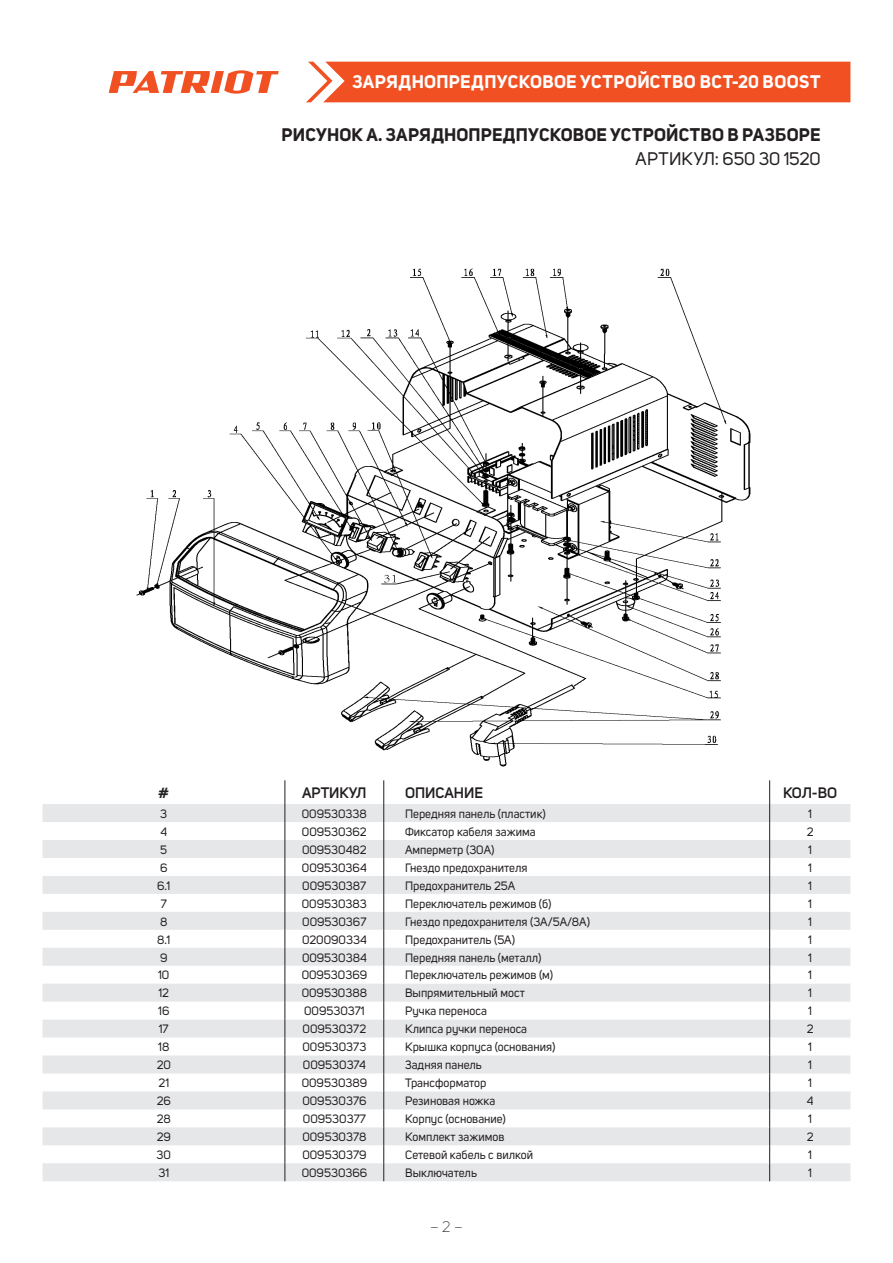
<style>
.page{position:relative;width:893px;height:1263px;background:#fff}
.page>*{position:absolute;margin:0;border:0;box-sizing:border-box;transform-origin:0 0}
.t1{font:700 18px "Uni Sans";letter-spacing:.01em;color:#231f20}
.t2{font:700 18px "Uni Sans";letter-spacing:.025em;color:#fff}
.t3{font:18px "Uni Sans";letter-spacing:-.005em;color:#231f20}
.t4{font:600 15px "Uni Sans";color:#231f20}
.t5{font:300 15px "Uni Sans";color:#231f20}
.t6{font:12px "Uni Sans";color:#231f20}
</style>
<div class="page">
<div style="left:306px;top:62px;width:544px;height:40px;background:#f15122"></div>
<svg style="left:109px;top:70px;width:170px;height:24px"></svg>
<svg style="left:43px;top:804px;width:807px;height:377px;fill:#e6e7e9"></svg>
<svg style="left:285px;top:780px;width:1px;height:401px"></svg>
<svg style="left:383px;top:780px;width:1px;height:401px"></svg>
<svg style="left:769px;top:780px;width:1px;height:401px"></svg>
<img style="left:136px;top:268px;width:615px;height:499px">
<h1 class="t2" style="left:352px;top:70px;width:470px">ЗАРЯДНОПРЕДПУСКОВОЕ УСТРОЙСТВО BCT-20 BOOST</h1>
<h1 class="t1" style="left:282px;top:123px;width:540px">РИСУНОК А. ЗАРЯДНОПРЕДПУСКОВОЕ УСТРОЙСТВО В РАЗБОРЕ</h1>
<h1 class="t3" style="left:635px;top:148px;width:187px">АРТИКУЛ: 650 30 1520</h1>
<p class="t4" style="left:158px;top:784px;width:12px">#</p>
<p class="t4" style="left:302px;top:784px;width:66px">АРТИКУЛ</p>
<p class="t4" style="left:405px;top:784px;width:80px">ОПИСАНИЕ</p>
<p class="t4" style="left:783px;top:784px;width:56px">КОЛ-ВО</p>
<p class="t6" style="left:160px;top:807px;width:8px">3</p>
<p class="t6" style="left:302px;top:807px;width:67px">009530338</p>
<p class="t6" style="left:405px;top:807px;width:142px">Передняя панель (пластик)</p>
<p class="t6" style="left:808px;top:807px;width:5px">1</p>
<p class="t6" style="left:160px;top:825px;width:8px">4</p>
<p class="t6" style="left:302px;top:825px;width:66px">009530362</p>
<p class="t6" style="left:405px;top:825px;width:132px">Фиксатор кабеля зажима</p>
<p class="t6" style="left:807px;top:825px;width:8px">2</p>
<p class="t6" style="left:160px;top:842px;width:8px">5</p>
<p class="t6" style="left:302px;top:842px;width:66px">009530482</p>
<p class="t6" style="left:405px;top:842px;width:91px">Амперметр (30А)</p>
<p class="t6" style="left:808px;top:842px;width:5px">1</p>
<p class="t6" style="left:160px;top:860px;width:9px">6</p>
<p class="t6" style="left:302px;top:860px;width:66px">009530364</p>
<p class="t6" style="left:405px;top:860px;width:124px">Гнездо предохранителя</p>
<p class="t6" style="left:808px;top:860px;width:5px">1</p>
<p class="t6" style="left:157px;top:878px;width:15px">6.1</p>
<p class="t6" style="left:302px;top:878px;width:66px">009530387</p>
<p class="t6" style="left:405px;top:878px;width:112px">Предохранитель 25А</p>
<p class="t6" style="left:808px;top:878px;width:5px">1</p>
<p class="t6" style="left:161px;top:896px;width:8px">7</p>
<p class="t6" style="left:302px;top:896px;width:67px">009530383</p>
<p class="t6" style="left:405px;top:896px;width:148px">Переключатель режимов (б)</p>
<p class="t6" style="left:808px;top:896px;width:5px">1</p>
<p class="t6" style="left:160px;top:914px;width:9px">8</p>
<p class="t6" style="left:302px;top:914px;width:66px">009530367</p>
<p class="t6" style="left:405px;top:914px;width:186px">Гнездо предохранителя (3А/5А/8А)</p>
<p class="t6" style="left:808px;top:914px;width:5px">1</p>
<p class="t6" style="left:157px;top:932px;width:15px">8.1</p>
<p class="t6" style="left:302px;top:932px;width:66px">020090334</p>
<p class="t6" style="left:405px;top:932px;width:111px">Предохранитель (5А)</p>
<p class="t6" style="left:808px;top:932px;width:5px">1</p>
<p class="t6" style="left:160px;top:950px;width:9px">9</p>
<p class="t6" style="left:302px;top:950px;width:66px">009530384</p>
<p class="t6" style="left:405px;top:950px;width:138px">Передняя панель (металл)</p>
<p class="t6" style="left:808px;top:950px;width:5px">1</p>
<p class="t6" style="left:158px;top:968px;width:13px">10</p>
<p class="t6" style="left:302px;top:968px;width:67px">009530369</p>
<p class="t6" style="left:405px;top:968px;width:149px">Переключатель режимов (м)</p>
<p class="t6" style="left:808px;top:968px;width:5px">1</p>
<p class="t6" style="left:158px;top:986px;width:12px">12</p>
<p class="t6" style="left:302px;top:986px;width:67px">009530388</p>
<p class="t6" style="left:405px;top:986px;width:121px">Выпрямительный мост</p>
<p class="t6" style="left:808px;top:986px;width:5px">1</p>
<p class="t6" style="left:158px;top:1004px;width:13px">16</p>
<p class="t6" style="left:304px;top:1004px;width:62px">009530371</p>
<p class="t6" style="left:405px;top:1004px;width:83px">Ручка переноса</p>
<p class="t6" style="left:808px;top:1004px;width:5px">1</p>
<p class="t6" style="left:159px;top:1022px;width:11px">17</p>
<p class="t6" style="left:303px;top:1022px;width:65px">009530372</p>
<p class="t6" style="left:405px;top:1022px;width:124px">Клипса ручки переноса</p>
<p class="t6" style="left:807px;top:1022px;width:8px">2</p>
<p class="t6" style="left:158px;top:1040px;width:13px">18</p>
<p class="t6" style="left:303px;top:1040px;width:65px">009530373</p>
<p class="t6" style="left:405px;top:1040px;width:152px">Крышка корпуса (основания)</p>
<p class="t6" style="left:808px;top:1040px;width:5px">1</p>
<p class="t6" style="left:157px;top:1058px;width:16px">20</p>
<p class="t6" style="left:303px;top:1058px;width:64px">009530374</p>
<p class="t6" style="left:405px;top:1058px;width:78px">Задняя панель</p>
<p class="t6" style="left:808px;top:1058px;width:5px">1</p>
<p class="t6" style="left:158px;top:1076px;width:12px">21</p>
<p class="t6" style="left:302px;top:1076px;width:67px">009530389</p>
<p class="t6" style="left:405px;top:1076px;width:83px">Трансформатор</p>
<p class="t6" style="left:808px;top:1076px;width:5px">1</p>
<p class="t6" style="left:157px;top:1094px;width:16px">26</p>
<p class="t6" style="left:302px;top:1094px;width:66px">009530376</p>
<p class="t6" style="left:405px;top:1094px;width:92px">Резиновая ножка</p>
<p class="t6" style="left:807px;top:1094px;width:8px">4</p>
<p class="t6" style="left:157px;top:1112px;width:16px">28</p>
<p class="t6" style="left:303px;top:1112px;width:64px">009530377</p>
<p class="t6" style="left:405px;top:1112px;width:102px">Корпус (основание)</p>
<p class="t6" style="left:808px;top:1112px;width:5px">1</p>
<p class="t6" style="left:157px;top:1130px;width:16px">29</p>
<p class="t6" style="left:302px;top:1130px;width:66px">009530378</p>
<p class="t6" style="left:405px;top:1130px;width:101px">Комплект зажимов</p>
<p class="t6" style="left:807px;top:1130px;width:8px">2</p>
<p class="t6" style="left:157px;top:1148px;width:16px">30</p>
<p class="t6" style="left:302px;top:1148px;width:66px">009530379</p>
<p class="t6" style="left:405px;top:1148px;width:129px">Сетевой кабель с вилкой</p>
<p class="t6" style="left:808px;top:1148px;width:5px">1</p>
<p class="t6" style="left:158px;top:1166px;width:12px">31</p>
<p class="t6" style="left:302px;top:1166px;width:67px">009530366</p>
<p class="t6" style="left:405px;top:1166px;width:73px">Выключатель</p>
<p class="t6" style="left:808px;top:1166px;width:5px">1</p>
<p class="t5" style="left:430px;top:1218px;width:34px">– 2 –</p>
</div>
